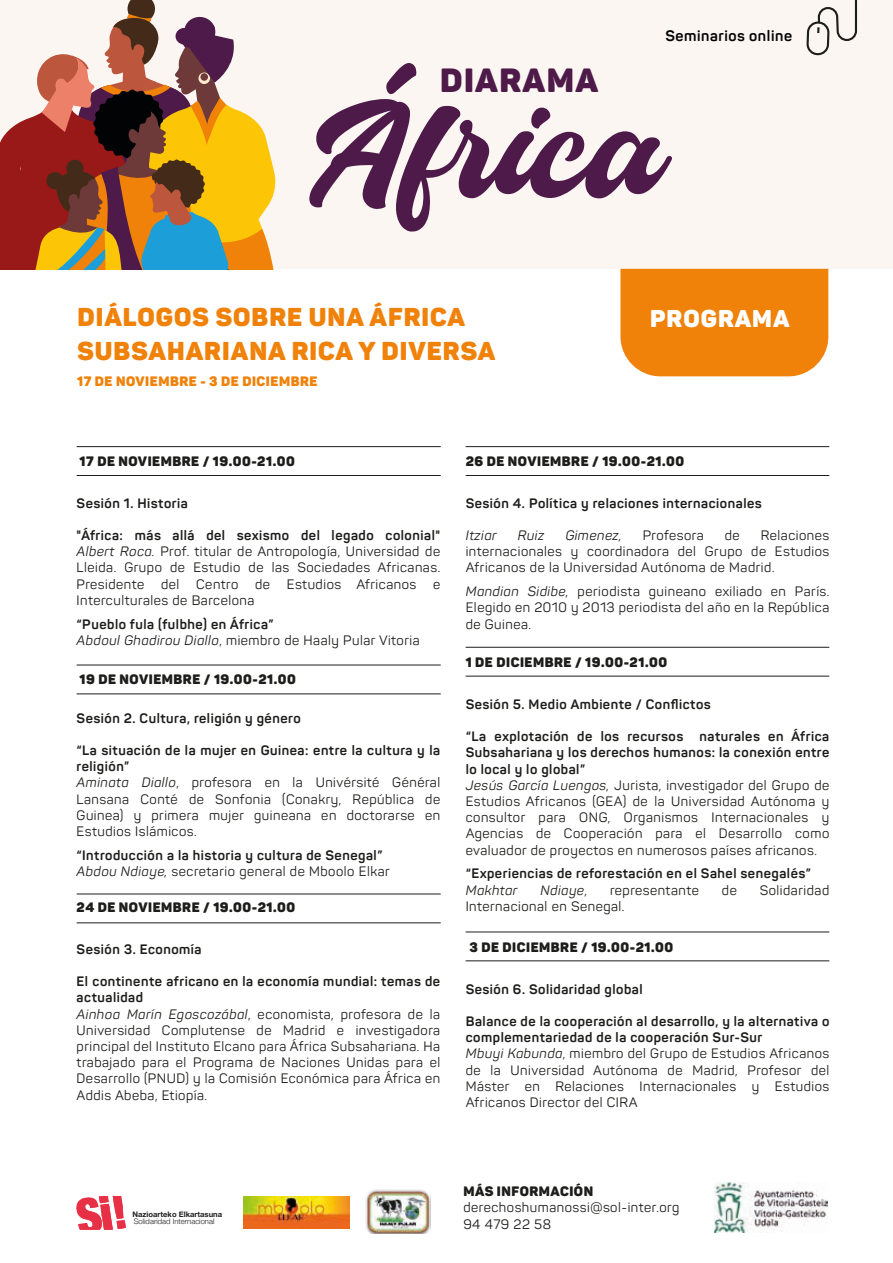
<style>
.page{position:relative;width:893px;height:1263px;background:#fff}
.page>*{position:absolute;margin:0;border:0;box-sizing:border-box;transform-origin:0 0}
.t1{font:33.15px "Panton Black Caps";letter-spacing:.04em;color:#4e1a49}
.t2{font:25.5px/33.9px "Panton Black Caps";letter-spacing:.04em;color:#f08109}
.t3{font:24px "Panton Black Caps";letter-spacing:.04em;color:#fff}
.t4{font:700 15px "Panton";letter-spacing:.04em;color:#020304}
.t5{font:13.5px/16.2px "Panton";letter-spacing:.04em;color:#1d1d1b}
.t6{font:700 13.5px/16.2px "Panton";letter-spacing:.04em;color:#1d1d1b}
.t7{font:13.5px "Panton Black Caps";letter-spacing:.04em;color:#1d1d1b}
.t8{font:italic 13.5px "Panton";letter-spacing:.04em;color:#1d1d1b}
.t9{font:13.5px "Panton Black Caps";letter-spacing:.04em;color:#f08109}
.t10{font:300 7.65px "Helvetica Neue";color:#1e1f1d}
.t11{font:700 7.65px "Helvetica Neue";color:#1e1f1d}
.s1{font-weight:700}
.s2{font-style:italic}
.s3{font-weight:400;font-style:italic}
.s4{font-weight:400}
.s5{font-style:normal}
</style>
<div class="page">
<div style="left:0;top:0;width:893px;height:269px;background:#fbf6f1"></div>
<svg style="left:807px;top:0;width:51px;height:56px"></svg>
<img style="left:365px;top:1190px;width:65px;height:44px">
<img style="left:243px;top:1197px;width:106px;height:32px">
<svg style="left:76px;top:1196px;width:50px;height:34px"></svg>
<img style="left:715px;top:1183px;width:112px;height:50px">
<svg style="left:309px;top:63px;width:363px;height:169px"></svg>
<hr style="left:77px;top:475px;width:364px;height:1px;background:#1d1d1b">
<hr style="left:77px;top:446px;width:364px;height:1px;background:#1d1d1b">
<hr style="left:466px;top:475px;width:363px;height:1px;background:#1d1d1b">
<hr style="left:466px;top:446px;width:363px;height:1px;background:#1d1d1b">
<hr style="left:466px;top:676px;width:363px;height:1px;background:#1d1d1b">
<hr style="left:466px;top:647px;width:363px;height:1px;background:#1d1d1b">
<hr style="left:466px;top:960px;width:363px;height:1px;background:#1d1d1b">
<hr style="left:466px;top:931px;width:363px;height:1px;background:#1d1d1b">
<hr style="left:77px;top:693px;width:364px;height:1px;background:#1d1d1b">
<hr style="left:77px;top:665px;width:364px;height:1px;background:#1d1d1b">
<hr style="left:77px;top:922px;width:364px;height:1px;background:#1d1d1b">
<hr style="left:77px;top:893px;width:364px;height:1px;background:#1d1d1b">
<svg style="left:0;top:0;width:276px;height:270px"></svg>
<div style="left:620px;top:269px;width:208px;height:107px;background:#f08109"></div>
<h1 class="t1" style="left:440px;top:59px;width:159px">DIARAMA</h1>
<p class="t4" style="left:665px;top:27px;width:128px">Seminarios online</p>
<h2 class="t2" style="left:77px;top:299px;width:419px">DIÁLOGOS SOBRE UNA ÁFRICA<br>SUBSAHARIANA RICA Y DIVERSA</h2>
<p class="t9" style="left:77px;top:373px;width:242px">17 DE NOVIEMBRE - 3 DE DICIEMBRE</p>
<h3 class="t3" style="left:650px;top:303px;width:141px">PROGRAMA</h3>
<p class="t7" style="left:80px;top:453px;width:217px">17 DE NOVIEMBRE / 19.00-21.00</p>
<p class="t6" style="left:77px;top:495px;width:113px">Sesión 1. Historia</p>
<p class="t5" style="left:77px;top:527px;width:365px;text-align:justify"><span class="s1">"África: más allá del sexismo del legado colonial" </span><span class="s2">Albert Roca.</span> Prof. titular de Antropología, Universidad de Lleida. Grupo de Estudio de las Sociedades Africanas.<br>Presidente del Centro de Estudios Africanos e Interculturales de Barcelona</p>
<p class="t6" style="left:77px;top:616px;width:345px">“Pueblo fula (fulbhe) en África”<br><span class="s3">Abdoul Ghadirou Diallo</span><span class="s4">, miembro de Haaly Pular Vitoria</span></p>
<p class="t7" style="left:80px;top:670px;width:218px">19 DE NOVIEMBRE / 19.00-21.00</p>
<p class="t6" style="left:77px;top:710px;width:226px">Sesión 2. Cultura, religión y género</p>
<p class="t5" style="left:77px;top:742px;width:365px"><span class="s1">“La situación de la mujer en Guinea: entre la cultura y la religión”<br></span><span class="s2">Aminata Diallo</span>, profesora en la Univérsité Général Lansana Conté de Sonfonia (Conakry, República de Guinea) y primera mujer guineana en doctorarse en Estudios Islámicos.</p>
<p class="t6" style="left:77px;top:847px;width:315px">“Introducción a la historia y cultura de Senegal”<br><span class="s3">Abdou Ndiaye,</span> <span class="s4">secretario general de Mboolo Elkar</span></p>
<p class="t7" style="left:77px;top:899px;width:220px">24 DE NOVIEMBRE / 19.00-21.00</p>
<p class="t6" style="left:77px;top:941px;width:127px">Sesión 3. Economía</p>
<p class="t5" style="left:77px;top:973px;width:365px"><span class="s1">El continente africano en la economía mundial: temas de actualidad<br></span><span class="s2">Ainhoa Marín Egoscozábal</span>, economista, profesora de la Universidad Complutense de Madrid e investigadora principal del Instituto Elcano para África Subsahariana. Ha trabajado para el Programa de Naciones Unidas para el Desarrollo (PNUD) y la Comisión Económica para África en Addis Abeba, Etiopía.</p>
<p class="t7" style="left:466px;top:453px;width:220px">26 DE NOVIEMBRE / 19.00-21.00</p>
<p class="t6" style="left:466px;top:495px;width:297px">Sesión 4. Política y relaciones internacionales</p>
<p class="t8" style="left:466px;top:527px;width:33px">Itziar</p>
<p class="t8" style="left:518px;top:527px;width:28px">Ruiz</p>
<p class="t8" style="left:565px;top:527px;width:58px">Gimenez,</p>
<p class="t5" style="left:643px;top:527px;width:63px">Profesora</p>
<p class="t5" style="left:725px;top:527px;width:16px">de</p>
<p class="t5" style="left:466px;top:527px;width:365px;text-align:justify;text-indent:295px">Relaciones internacionales y coordinadora del Grupo de Estudios Africanos de la Universidad Autónoma de Madrid.</p>
<p class="t5" style="left:466px;top:583px;width:365px;text-align:justify"><span class="s2">Mandian Sidibe,</span> periodista guineano exiliado en París.<br>Elegido en 2010 y 2013 periodista del año en la República de Guinea.</p>
<p class="t7" style="left:466px;top:654px;width:203px">1 DE DICIEMBRE / 19.00-21.00</p>
<p class="t6" style="left:466px;top:696px;width:246px">Sesión 5. Medio Ambiente / Conflictos</p>
<p class="t5" style="left:466px;top:728px;width:365px"><span class="s1">“La explotación de los recursos naturales en África Subsahariana y los derechos humanos: la conexión entre lo local y lo global”<br></span><span class="s2">Jesús García Luengos,</span> Jurista, investigador del Grupo de Estudios Africanos (GEA) de la Universidad Autónoma y consultor para ONG, Organismos Internacionales y Agencias de Cooperación para el Desarrollo como evaluador de proyectos en numerosos países africanos.</p>
<p class="t6" style="left:466px;top:865px;width:346px">“Experiencias de reforestación en el Sahel senegalés”</p>
<p class="t8" style="left:466px;top:881px;width:53px">Makhtar</p>
<p class="t8" style="left:540px;top:881px;width:48px">Ndiaye<span class="s5">,</span></p>
<p class="t5" style="left:610px;top:882px;width:90px">representante</p>
<p class="t5" style="left:722px;top:882px;width:16px">de</p>
<p class="t5" style="left:760px;top:882px;width:71px">Solidaridad</p>
<p class="t5" style="left:466px;top:898px;width:160px">Internacional en Senegal.</p>
<p class="t7" style="left:469px;top:939px;width:205px">3 DE DICIEMBRE / 19.00-21.00</p>
<p class="t6" style="left:466px;top:981px;width:178px">Sesión 6. Solidaridad global</p>
<p class="t5" style="left:466px;top:1013px;width:365px"><span class="s1">Balance de la cooperación al desarrollo, y la alternativa o complementariedad de la cooperación Sur-Sur<br></span><span class="s2">Mbuyi Kabunda</span>, miembro del Grupo de Estudios Africanos de la Universidad Autónoma de Madrid, Profesor del Máster en Relaciones Internacionales y Estudios Africanos Director del CIRA</p>
<p class="t11" style="left:133px;top:1208px;width:91px">Nazioarteko Elkartasuna</p>
<p class="t10" style="left:134px;top:1215px;width:82px">Solidaridad Internacional</p>
<p class="t7" style="left:463px;top:1183px;width:131px">MÁS INFORMACIÓN</p>
<p class="t5" style="left:463px;top:1199px;width:217px">derechoshumanossi@sol-inter.org<br>94 479 22 58</p>
</div>
